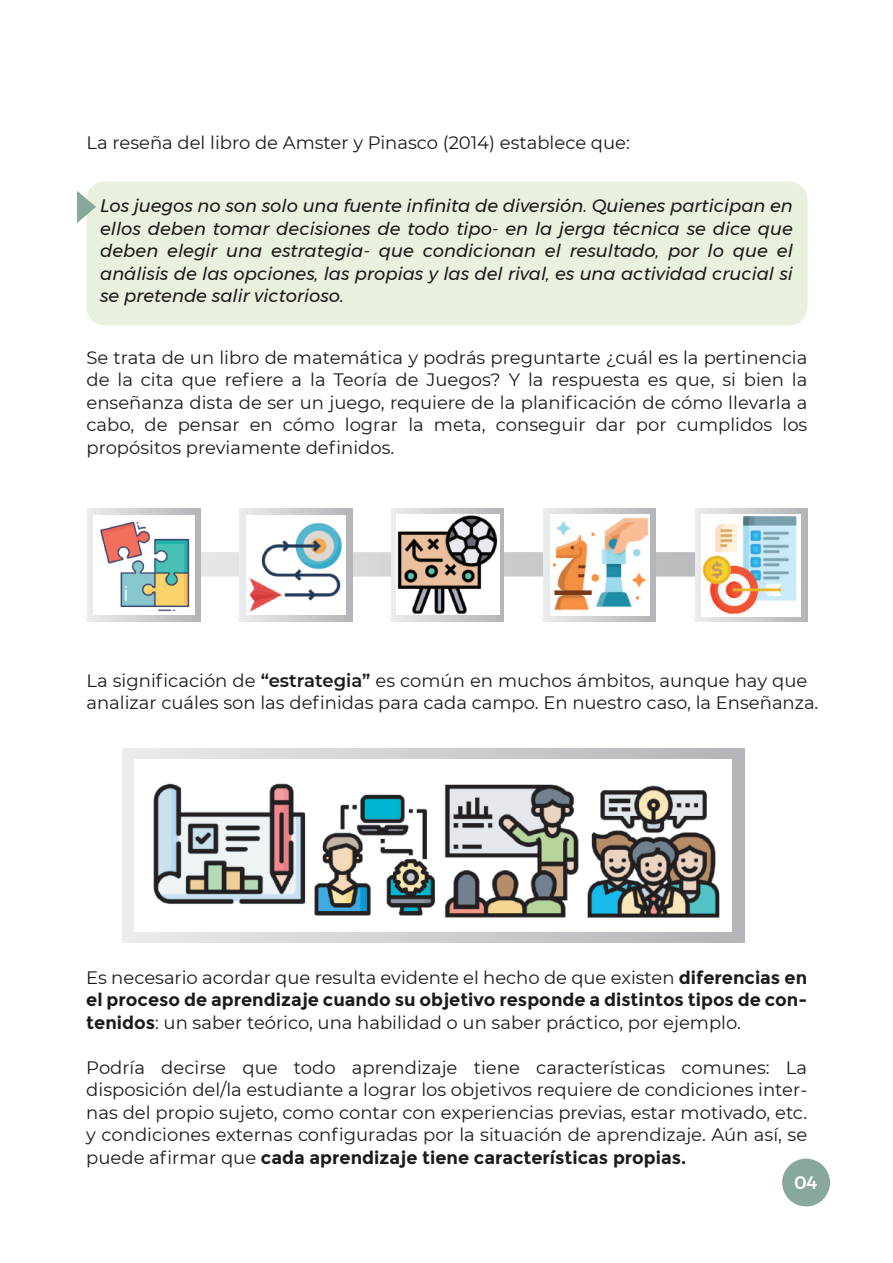
<style>
.page{position:relative;width:893px;height:1263px;background:#fff}
.page>*{position:absolute;margin:0;border:0;box-sizing:border-box;transform-origin:0 0}
.t1{font:18px/22.5px "Montserrat";color:#1c1a1a;text-align:justify}
.t2{font:italic 18px/22.5px "Montserrat";color:#1c1a1a;text-align:justify}
.t3{font:500 18px "Montserrat";color:#fff}
.s1{font-weight:600}
.s2{font-weight:700}
</style>
<div class="page">
<svg style="left:200px;top:552px;width:495px;height:24px;background:#cfd0d2"></svg>
<div style="left:122px;top:749px;width:622px;height:193px;background:linear-gradient(to right,#eaebed,#b3b4b7)"></div>
<div style="left:782px;top:1158px;width:48px;height:48px;background:#87a89b;border-radius:50%"></div>
<div style="left:87px;top:181px;width:720px;height:144px;background:#e8f0de;border-radius:18px"></div>
<svg style="left:88px;top:509px;width:112px;height:112px;background:#d2d3d5"></svg>
<svg style="left:543px;top:509px;width:113px;height:112px;background:#d3d4d6"></svg>
<div style="left:695px;top:509px;width:112px;height:112px;background:linear-gradient(to right,#eaebec,#b4b5b8)"></div>
<img style="left:550px;top:515px;width:99px;height:101px">
<div style="left:240px;top:509px;width:112px;height:112px;background:linear-gradient(to right,#eaebec,#b4b5b8)"></div>
<div style="left:391px;top:509px;width:113px;height:112px;background:linear-gradient(to right,#eaebec,#b4b5b8)"></div>
<img style="left:93px;top:516px;width:101px;height:99px">
<img style="left:246px;top:515px;width:100px;height:100px">
<img style="left:397px;top:515px;width:103px;height:100px">
<img style="left:701px;top:515px;width:100px;height:102px">
<img style="left:135px;top:759px;width:597px;height:173px">
<svg style="left:77px;top:191px;width:19px;height:32px"></svg>
<p class="t1" style="left:87px;top:130px;width:545px">La reseña del libro de Amster y Pinasco (2014) establece que:</p>
<p class="t2" style="left:100px;top:195px;width:694px">Los juegos no son solo una fuente infinita de diversión. Quienes participan en ellos deben tomar decisiones de todo tipo- en la jerga técnica se dice que deben elegir una estrategia- que condicionan el resultado, por lo que el análisis de las opciones, las propias y las del rival, es una actividad crucial si se pretende salir victorioso.</p>
<p class="t1" style="left:87px;top:346px;width:722px">Se trata de un libro de matemática y podrás preguntarte ¿cuál es la pertinencia de la cita que refiere a la Teoría de Juegos? Y la respuesta es que, si bien la enseñanza dista de ser un juego, requiere de la planificación de cómo llevarla a cabo, de pensar en cómo lograr la meta, conseguir dar por cumplidos los propósitos previamente definidos.</p>
<p class="t1" style="left:87px;top:668px;width:733px">La significación de <span class="s1">“estrategia”</span> es común en muchos ámbitos, aunque hay que analizar cuáles son las definidas para cada campo. En nuestro caso, la Enseñanza.</p>
<p class="t1" style="left:86px;top:965px;width:722px">Es necesario acordar que resulta evidente el hecho de que existen <span class="s2">diferencias en el proceso de aprendizaje cuando su objetivo responde a distintos tipos de con&shy;tenidos</span>: un saber teórico, una habilidad o un saber práctico, por ejemplo.</p>
<p class="t1" style="left:86px;top:1055px;width:722px">Podría decirse que todo aprendizaje tiene características comunes: La disposición del/la estudiante a lograr los objetivos requiere de condiciones inter&shy;nas del propio sujeto, como contar con experiencias previas, estar motivado, etc. y condiciones externas configuradas por la situación de aprendizaje. Aún así, se puede afirmar que <span class="s2">cada aprendizaje tiene características propias.</span></p>
<p class="t3" style="left:794px;top:1168px;width:25px">04</p>
</div>
